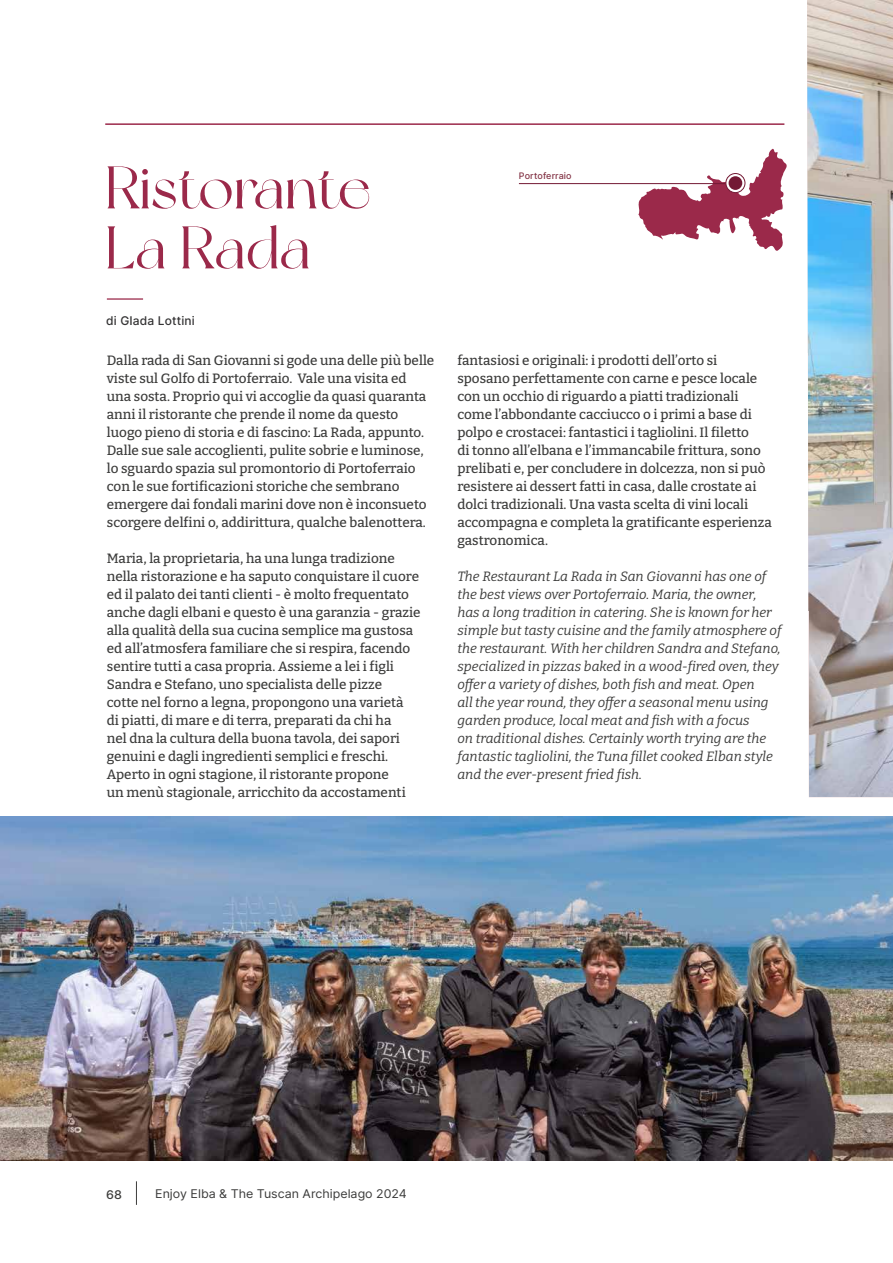
<style>
.page{position:relative;width:893px;height:1263px;background:#fff}
.page>*{position:absolute;margin:0;border:0;box-sizing:border-box;transform-origin:0 0}
.t1{font:60px/60px "New York";letter-spacing:-.01em;color:#9b294a}
.t2{font:500 13.5px/18px "Bitter";color:#3c3c3b}
.t3{font:italic 13.5px/18px "Bitter";color:#3c3c3b}
.t4{font:12px "Inter";color:#3c3c3b;scale:1.04 1}
.t5{font:12px "Inter";letter-spacing:.01em;color:#343334}
.t6{font:9px "Inter";letter-spacing:.01em;color:#843547}
</style>
<div class="page">
<img style="left:807px;top:0;width:86px;height:797px">
<img style="left:0;top:816px;width:893px;height:345px">
<hr style="left:107px;top:298px;width:36px;height:2px;background:#9b294a">
<svg style="left:638px;top:149px;width:149px;height:102px"></svg>
<svg style="left:726px;top:174px;width:19px;height:19px"></svg>
<div style="left:725px;top:173px;width:20px;height:20px;border:1px solid #731934;border-radius:50%"></div>
<div style="left:729px;top:176px;width:13px;height:14px;background:#731934;border-radius:50%"></div>
<hr style="left:519px;top:183px;width:206px;height:1px;background:#731934">
<hr style="left:105px;top:123px;width:679px;height:2px;background:#9b294a">
<svg style="left:136px;top:1181px;width:1px;height:24px"></svg>
<h1 class="t1" style="left:105px;top:158px;width:267px">Ristorante<br>La Rada</h1>
<p class="t5" style="left:106px;top:312px;width:90px">di GIada Lottini</p>
<p class="t2" style="left:107px;top:351px;width:329px">Dalla rada di San Giovanni si gode una delle più belle viste sul Golfo di Portoferraio. Vale una visita ed una sosta. Proprio qui vi accoglie da quasi quaranta anni il ristorante che prende il nome da questo luogo pieno di storia e di fascino: La Rada, appunto.<br>Dalle sue sale accoglienti, pulite sobrie e luminose, lo sguardo spazia sul promontorio di Portoferraio con le sue fortificazioni storiche che sembrano emergere dai fondali marini dove non è inconsueto scorgere delfini o, addirittura, qualche balenottera.</p>
<p class="t2" style="left:107px;top:549px;width:315px">Maria, la proprietaria, ha una lunga tradizione nella ristorazione e ha saputo conquistare il cuore ed il palato dei tanti clienti - è molto frequentato anche dagli elbani e questo è una garanzia - grazie alla qualità della sua cucina semplice ma gustosa ed all’atmosfera familiare che si respira, facendo sentire tutti a casa propria. Assieme a lei i figli Sandra e Stefano, uno specialista delle pizze<br>cotte nel forno a legna, propongono una varietà<br>di piatti, di mare e di terra, preparati da chi ha<br>nel dna la cultura della buona tavola, dei sapori genuini e dagli ingredienti semplici e freschi.<br>Aperto in ogni stagione, il ristorante propone<br>un menù stagionale, arricchito da accostamenti</p>
<p class="t6" style="left:519px;top:169px;width:54px">Portoferraio</p>
<p class="t2" style="left:457px;top:351px;width:316px">fantasiosi e originali: i prodotti dell’orto si sposano perfettamente con carne e pesce locale con un occhio di riguardo a piatti tradizionali come l’abbondante cacciucco o i primi a base di polpo e crostacei: fantastici i tagliolini. Il filetto<br>di tonno all’elbana e l’immancabile frittura, sono prelibati e, per concludere in dolcezza, non si può resistere ai dessert fatti in casa, dalle crostate ai dolci tradizionali. Una vasta scelta di vini locali accompagna e completa la gratificante esperienza gastronomica.</p>
<p class="t3" style="left:457px;top:567px;width:325px">The Restaurant La Rada in San Giovanni has one of the best views over Portoferraio. Maria, the owner, has a long tradition in catering. She is known for her simple but tasty cuisine and the family atmosphere of the restaurant. With her children Sandra and Stefano, specialized in pizzas baked in a wood-fired oven, they offer a variety of dishes, both fish and meat. Open<br>all the year round, they offer a seasonal menu using garden produce, local meat and fish with a focus<br>on traditional dishes. Certainly worth trying are the fantastic tagliolini, the Tuna fillet cooked Elban style and the ever-present fried fish.</p>
<p class="t4" style="left:106px;top:1185px;width:17px">68</p>
<p class="t4" style="left:155px;top:1185px;width:244px">Enjoy Elba &amp; The Tuscan Archipelago 2024</p>
</div>
